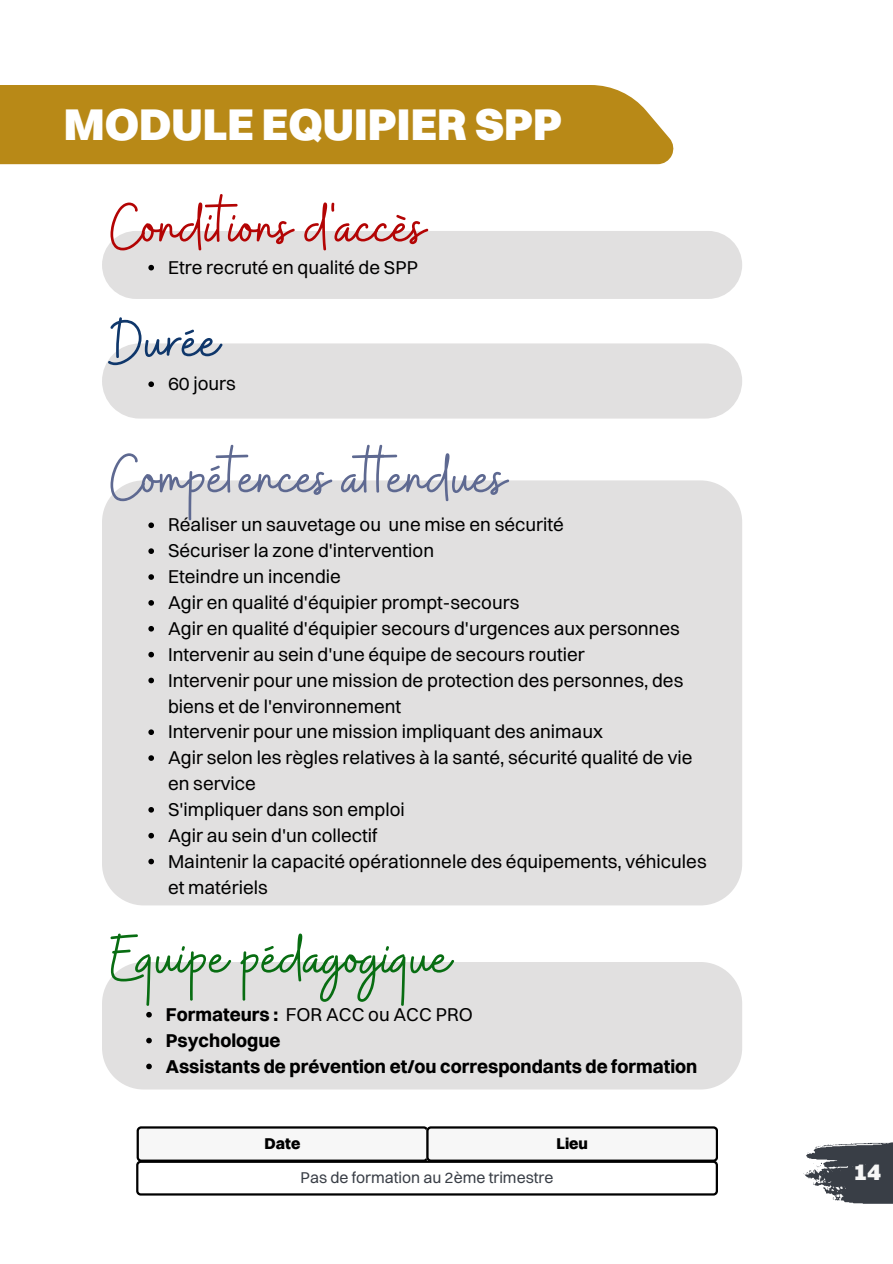
<style>
.page{position:relative;width:893px;height:1264px;background:#fff}
.page>*{position:absolute;margin:0;border:0;box-sizing:border-box;transform-origin:0 0}
.t1{font:66.6px "Buffalo";color:#5e6991}
.t2{font:66.6px "Buffalo";color:#b30404}
.t3{font:66.6px "Buffalo";color:#086d12}
.t4{font:66.6px "Buffalo";color:#0f376b}
.t5{font:900 45px "Switzer";color:#fff}
.t6{font:900 24px "Switzer";color:#f6f6f6}
.t7{font:18.75px/25.8px "Switzer";color:#000}
.t8{font:700 18.75px "Switzer";color:#000}
.t9{font:15.75px "Switzer";color:#393e46}
.t10{font:800 15.75px "Switzer";color:#000}
.s1{font-weight:700}
</style>
<div class="page">
<svg style="left:803px;top:1142px;width:89px;height:62px"></svg>
<div style="left:0;top:85px;width:674px;height:79px;background:#b88917"></div>
<div style="left:102px;top:231px;width:640px;height:68px;background:#e1e0e0;border-radius:34px"></div>
<svg style="left:148px;top:265px;width:6px;height:5px"></svg>
<div style="left:102px;top:343px;width:640px;height:75px;background:#e1e0e0"></div>
<svg style="left:148px;top:381px;width:6px;height:6px"></svg>
<div style="left:102px;top:962px;width:640px;height:127px;background:#e1e0e0"></div>
<svg style="left:146px;top:1011px;width:6px;height:6px"></svg>
<svg style="left:146px;top:1037px;width:6px;height:6px"></svg>
<svg style="left:146px;top:1063px;width:6px;height:6px"></svg>
<div style="left:102px;top:480px;width:640px;height:425px;background:#e1e0e0"></div>
<svg style="left:148px;top:522px;width:6px;height:6px"></svg>
<svg style="left:148px;top:548px;width:6px;height:6px"></svg>
<svg style="left:148px;top:574px;width:6px;height:6px"></svg>
<svg style="left:148px;top:600px;width:6px;height:5px"></svg>
<svg style="left:148px;top:626px;width:6px;height:5px"></svg>
<svg style="left:148px;top:651px;width:6px;height:6px"></svg>
<svg style="left:148px;top:677px;width:6px;height:6px"></svg>
<svg style="left:148px;top:729px;width:6px;height:6px"></svg>
<svg style="left:148px;top:755px;width:6px;height:6px"></svg>
<svg style="left:148px;top:807px;width:6px;height:5px"></svg>
<svg style="left:148px;top:832px;width:6px;height:6px"></svg>
<svg style="left:148px;top:858px;width:6px;height:6px"></svg>
<svg style="left:136px;top:1126px;width:582px;height:69px"></svg>
<p class="t5" style="left:64px;top:96px;width:500px">MODULE EQUIPIER SPP</p>
<p class="t2" style="left:110px;top:184px;width:316px">Conditions d'accès</p>
<p class="t7" style="left:168px;top:254px;width:251px">Etre recruté en qualité de SPP</p>
<p class="t4" style="left:110px;top:298px;width:110px">Durée</p>
<p class="t7" style="left:168px;top:371px;width:69px">60 jours</p>
<p class="t1" style="left:110px;top:434px;width:397px">Compétences at endues</p>
<p class="t7" style="left:168px;top:511px;width:397px">Réaliser un sauvetage ou une mise en sécurité</p>
<p class="t7" style="left:168px;top:537px;width:267px">Sécuriser la zone d'intervention</p>
<p class="t7" style="left:168px;top:563px;width:174px">Eteindre un incendie</p>
<p class="t7" style="left:168px;top:589px;width:353px">Agir en qualité d'équipier prompt-secours</p>
<p class="t7" style="left:168px;top:615px;width:513px">Agir en qualité d'équipier secours d'urgences aux personnes</p>
<p class="t7" style="left:168px;top:641px;width:418px">Intervenir au sein d'une équipe de secours routier</p>
<p class="t7" style="left:168px;top:667px;width:517px">Intervenir pour une mission de protection des personnes, des biens et de l'environnement</p>
<p class="t7" style="left:168px;top:718px;width:436px">Intervenir pour une mission impliquant des animaux</p>
<p class="t7" style="left:168px;top:744px;width:526px">Agir selon les règles relatives à la santé, sécurité qualité de vie en service</p>
<p class="t7" style="left:168px;top:796px;width:238px">S'impliquer dans son emploi</p>
<p class="t7" style="left:168px;top:822px;width:211px">Agir au sein d'un collectif</p>
<p class="t7" style="left:168px;top:848px;width:540px">Maintenir la capacité opérationnele des équipements, véhicules et matériels</p>
<p class="t3" style="left:110px;top:914px;width:342px">Equipe pédagogique</p>
<p class="t7" style="left:166px;top:1001px;width:308px"><span class="s1">Formateurs :</span> FOR ACC ou ACC PRO</p>
<p class="t8" style="left:166px;top:1028px;width:116px">Psychologue</p>
<p class="t8" style="left:166px;top:1054px;width:533px">Assistants de prévention et/ou correspondants de formation</p>
<p class="t10" style="left:264px;top:1133px;width:37px">Date</p>
<p class="t10" style="left:556px;top:1133px;width:33px">Lieu</p>
<p class="t9" style="left:300px;top:1167px;width:254px">Pas de formation au 2ème trimestre</p>
<p class="t6" style="left:853px;top:1156px;width:29px">14</p>
</div>
